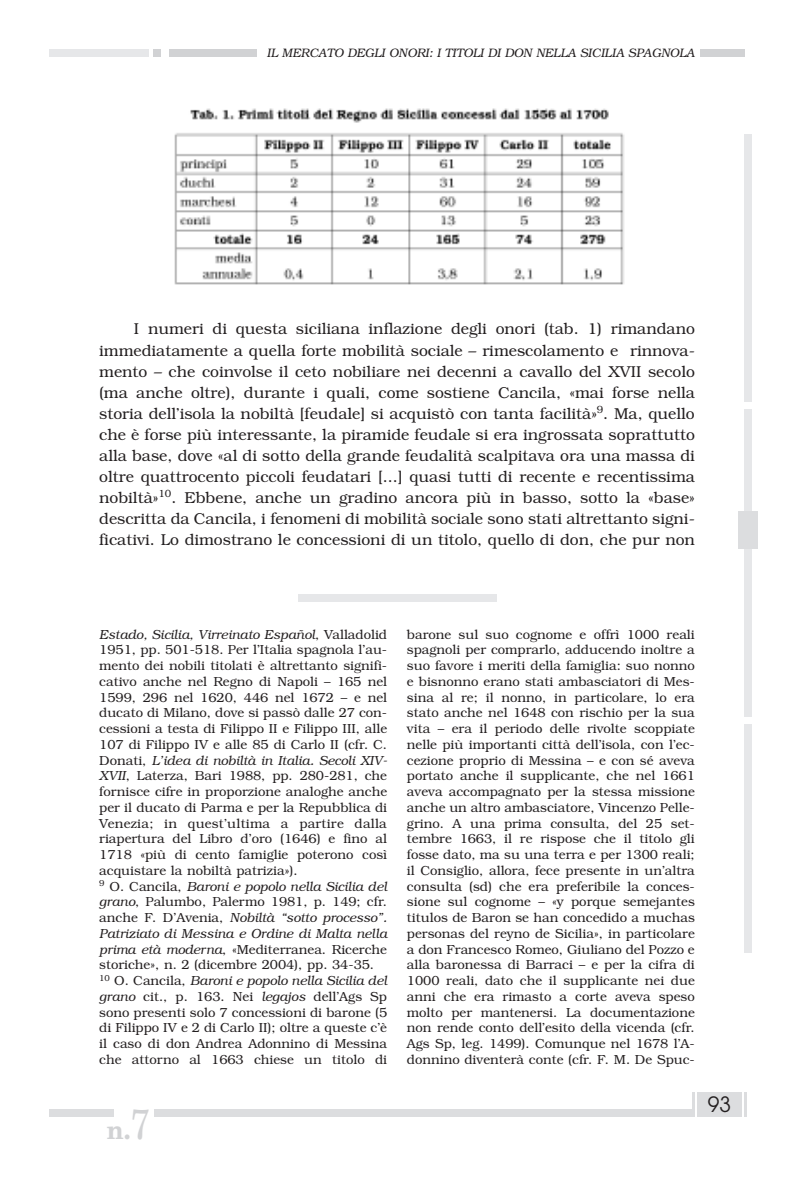
<style>
.page{position:relative;width:794px;height:1191px;background:#fff}
.page>*{position:absolute;margin:0;border:0;box-sizing:border-box;transform-origin:0 0}
.t1{font:700 26.25px "New Century Schlbk";color:#d1d2d4;scale:.95 1}
.t2{font:21px "Avant Garde";color:#231f20}
.t3{font:300 15.75px/21px "Bookman";color:#231f20;text-align:justify}
.t4{font:300 13.12px/15.8px "Bookman";color:#231f20}
.t5{font:italic 300 12.25px "Bookman";color:#231f20}
.s1{font-style:italic}
.s2{font-weight:400;font-size:42px}
</style>
<div class="page">
<img style="left:174px;top:108px;width:450px;height:177px">
<div style="left:699px;top:50px;width:45px;height:7px;background:#d1d2d4"></div>
<div style="left:744px;top:134px;width:8px;height:268px;background:#e6e7e9"></div>
<div style="left:744px;top:409px;width:8px;height:308px;background:#e6e7e9"></div>
<div style="left:744px;top:724px;width:8px;height:228px;background:#e6e7e9"></div>
<div style="left:738px;top:511px;width:20px;height:37px;background:#dcdddf"></div>
<div style="left:50px;top:1109px;width:64px;height:7px;background:#dcdddf"></div>
<div style="left:154px;top:1109px;width:540px;height:7px;background:#dcdddf"></div>
<hr style="left:692px;top:1091px;width:2px;height:25px;background:#dcdddf">
<div style="left:697px;top:1091px;width:45px;height:25px;background:#dcdddf"></div>
<hr style="left:744px;top:1091px;width:3px;height:25px;background:#dcdddf">
<div style="left:298px;top:594px;width:198px;height:7px;background:#e6e7e9"></div>
<div style="left:50px;top:50px;width:99px;height:7px;background:#e6e7e9"></div>
<div style="left:154px;top:50px;width:7px;height:7px;background:#d1d2d4"></div>
<div style="left:169px;top:50px;width:87px;height:7px;background:#d1d2d4"></div>
<p class="t5" style="left:267px;top:46px;width:429px">IL MERCATO DEGLI ONORI: I TITOLI DI DON NELLA SICILIA SPAGNOLA</p>
<p class="t3" style="left:99px;top:318px;width:597px;text-indent:35px">I numeri di questa siciliana inflazione degli onori (tab. 1) rimandano immediatamente a quella forte mobilità sociale – rimescolamento e rinnova&shy;mento – che coinvolse il ceto nobiliare nei decenni a cavallo del XVII secolo (ma anche oltre), durante i quali, come sostiene Cancila, «mai forse nella storia dell’isola la nobiltà [feudale] si acquistò con tanta facilità»<sup>9</sup>. Ma, quello che è forse più interessante, la piramide feudale si era ingrossata soprattutto alla base, dove «al di sotto della grande feudalità scalpitava ora una massa di oltre quattrocento piccoli feudatari [...] quasi tutti di recente e recentissima nobiltà»<sup>10</sup>. Ebbene, anche un gradino ancora più in basso, sotto la «base» descritta da Cancila, i fenomeni di mobilità sociale sono stati altrettanto signi&shy;ficativi. Lo dimostrano le concessioni di un titolo, quello di don, che pur non</p>
<p class="t4" style="left:99px;top:626px;width:289px"><span class="s1">Estado, Sicilia, Virreinato Español</span>, Valladolid 1951, pp. 501-518. Per l’Italia spagnola l’au&shy;mento dei nobili titolati è altrettanto signifi&shy;cativo anche nel Regno di Napoli – 165 nel 1599, 296 nel 1620, 446 nel 1672 – e nel ducato di Milano, dove si passò dalle 27 con&shy;cessioni a testa di Filippo II e Filippo III, alle 107 di Filippo IV e alle 85 di Carlo II (cfr. C.<br>Donati, <span class="s1">L’idea di nobiltà in Italia. Secoli XIV-XVII</span>, Laterza, Bari 1988, pp. 280-281, che fornisce cifre in proporzione analoghe anche per il ducato di Parma e per la Repubblica di Venezia; in quest’ultima a partire dalla riapertura del Libro d’oro (1646) e fino al 1718 «più di cento famiglie poterono così acquistare la nobiltà patrizia»).<br><sup>9</sup> O. Cancila, <span class="s1">Baroni e popolo nella Sicilia del grano</span>, Palumbo, Palermo 1981, p. 149; cfr. anche F. D’Avenia, <span class="s1">Nobiltà “sotto processo”.<br>Patriziato di Messina e Ordine di Malta nella prima età moderna</span>, «Mediterranea. Ricerche storiche», n. 2 (dicembre 2004), pp. 34-35.<br><sup>10</sup> O. Cancila, <span class="s1">Baroni e popolo nella Sicilia del grano</span> cit., p. 163. Nei <span class="s1">legajos</span> dell’Ags Sp sono presenti solo 7 concessioni di barone (5 di Filippo IV e 2 di Carlo II); oltre a queste c’è il caso di don Andrea Adonnino di Messina che attorno al 1663 chiese un titolo di</p>
<p class="t4" style="left:407px;top:626px;width:289px;text-align:justify">barone sul suo cognome e offrì 1000 reali spagnoli per comprarlo, adducendo inoltre a suo favore i meriti della famiglia: suo nonno e bisnonno erano stati ambasciatori di Mes&shy;sina al re; il nonno, in particolare, lo era stato anche nel 1648 con rischio per la sua vita – era il periodo delle rivolte scoppiate nelle più importanti città dell’isola, con l’ec&shy;cezione proprio di Messina – e con sé aveva portato anche il supplicante, che nel 1661 aveva accompagnato per la stessa missione anche un altro ambasciatore, Vincenzo Pelle&shy;grino. A una prima consulta, del 25 set&shy;tembre 1663, il re rispose che il titolo gli fosse dato, ma su una terra e per 1300 reali; il Consiglio, allora, fece presente in un’altra consulta (sd) che era preferibile la conces&shy;sione sul cognome – «y porque semejantes titulos de Baron se han concedido a muchas personas del reyno de Sicilia», in particolare a don Francesco Romeo, Giuliano del Pozzo e alla baronessa di Barraci – e per la cifra di 1000 reali, dato che il supplicante nei due anni che era rimasto a corte aveva speso molto per mantenersi. La documentazione non rende conto dell’esito della vicenda (cfr.<br>Ags Sp, leg. 1499). Comunque nel 1678 l’A&shy;donnino diventerà conte (cfr. F. M. De Spuc-</p>
<p class="t1" style="left:107px;top:1120px;width:47px">n.<span class="s2">7</span></p>
<p class="t2" style="left:708px;top:1096px;width:25px">93</p>
</div>
